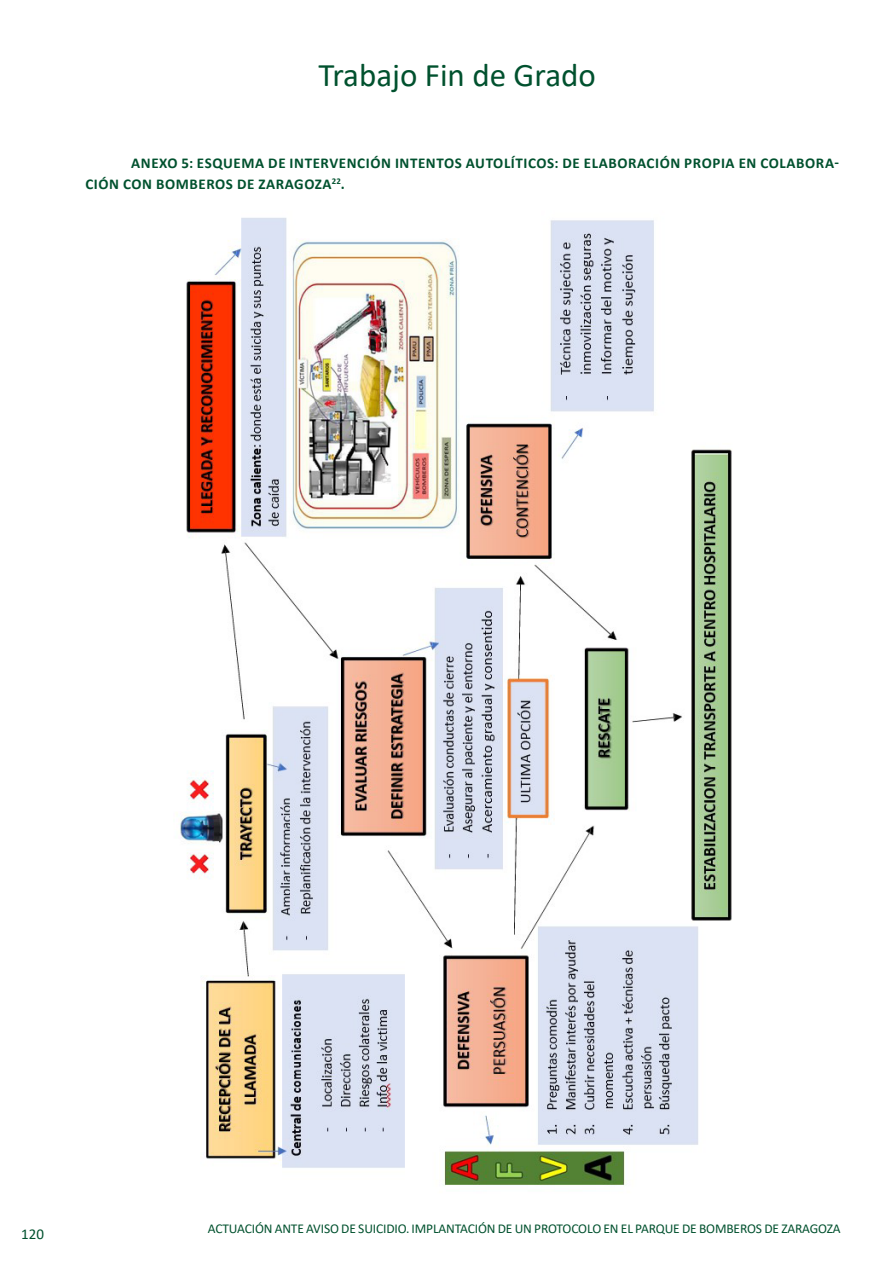
<style>
.page{position:relative;width:893px;height:1263px;background:#fff}
.page>*{position:absolute;margin:0;border:0;box-sizing:border-box;transform-origin:0 0}
.t1{font:33px "Calibri";color:#00512e}
.Texto{font:700 15px/21px "Calibri";letter-spacing:.04em;color:#00512e}
.t2{font:15px "Calibri";color:#00512e}
.t3{font:13.5px "Calibri";letter-spacing:-.01em;color:#00512e}
</style>
<div class="page">
<img style="left:180px;top:217px;width:552px;height:969px">
<h1 class="t1" style="left:318px;top:53px;width:279px">Trabajo Fin de Grado</h1>
<p class="Texto" style="left:85px;top:153px;width:755px;text-indent:46px">ANEXO 5: ESQUEMA DE INTERVENCIÓN INTENTOS AUTOLÍTICOS: DE ELABORACIÓN PROPIA EN COLABORA-<br>CIÓN CON BOMBEROS DE ZARAGOZA<sup>22</sup>.</p>
<p class="t2" style="left:21px;top:1223px;width:24px">120</p>
<p class="t3" style="left:208px;top:1219px;width:634px">ACTUACIÓN ANTE AVISO DE SUICIDIO. IMPLANTACIÓN DE UN PROTOCOLO EN EL PARQUE DE BOMBEROS DE ZARAGOZA</p>
</div>
